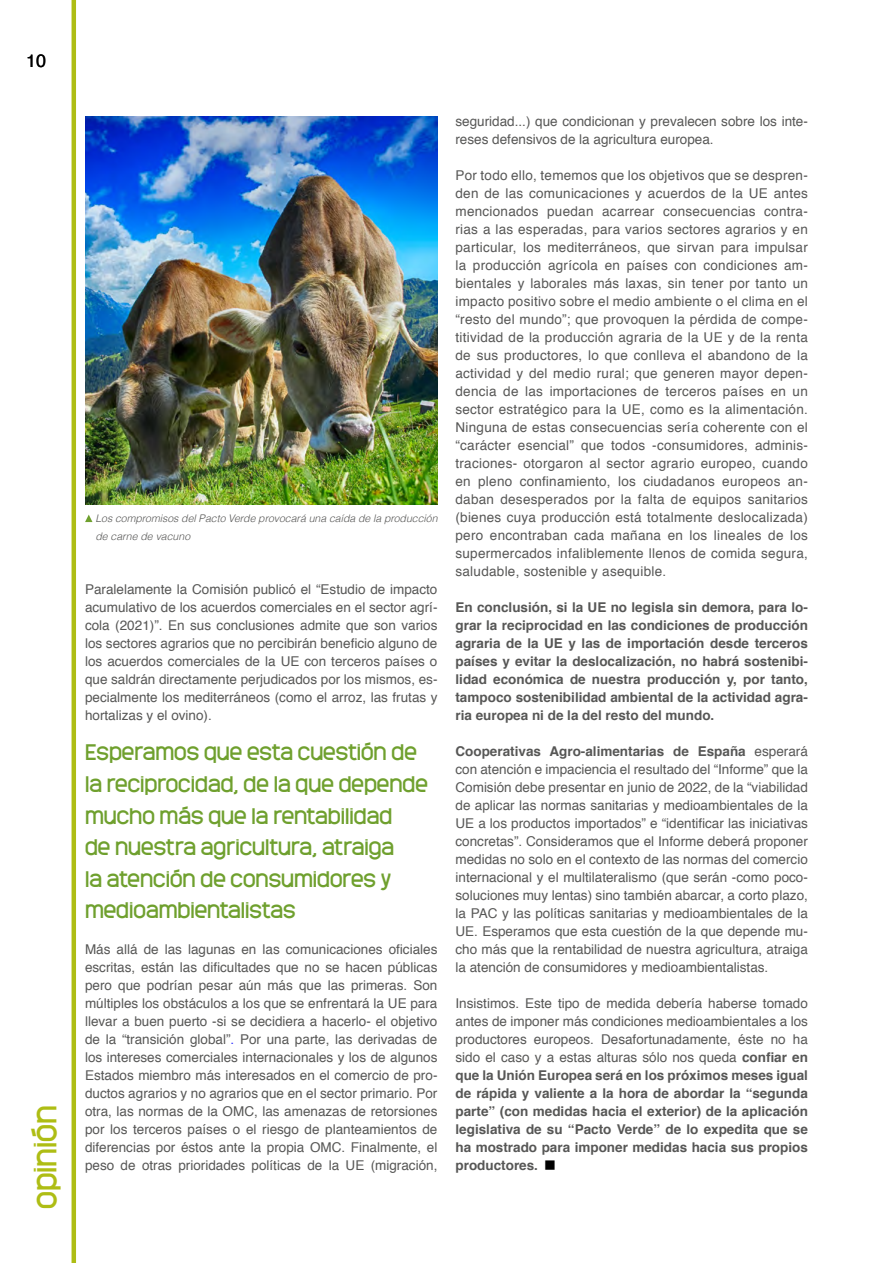
<style>
.page{position:relative;width:893px;height:1263px;background:#fff}
.page>*{position:absolute;margin:0;border:0;box-sizing:border-box;transform-origin:0 0}
.t1{font:30px "Monark";color:#aebd14}
.SUMARIO{font:21px/31.5px "Monark";color:#6fa02e}
.t2{font:18px "Helvetica";color:#000}
.TEXTO{font:13.5px/18px "Helvetica";color:#575756;text-align:justify}
.TEXTO-2{font:700 13.5px/18px "Helvetica";color:#575756;text-align:justify}
.TEXTO-3{font:italic 300 10.5px/18px "Helvetica";color:#575756}
.s1{color:#33f}
.s2{font-family:"Arial"}
.s3{font-weight:700}
.s4{font-weight:400}
</style>
<div class="page">
<hr style="left:72px;top:0;width:4px;height:1263px;background:#aebd14">
<img style="left:85px;top:117px;width:352px;height:387px">
<svg style="left:85px;top:515px;width:8px;height:7px"></svg>
<p class="t2" style="left:26px;top:46px;width:22px">10</p>
<p class="t1" style="left:24px;top:1209px;width:105px;rotate:-90deg">opinión</p>
<p class="TEXTO-3" style="left:95px;top:509px;width:344px">Los compromisos del Pacto Verde provocará una caída de la producción de carne de vacuno</p>
<p class="TEXTO" style="left:85px;top:581px;width:354px">Paralelamente la Comisión publicó el “Estudio de impacto acumulativo de los acuerdos comerciales en el sector agrí&shy;cola (2021)”. En sus conclusiones admite que son varios los sectores agrarios que no percibirán beneficio alguno de los acuerdos comerciales de la UE con terceros países o que saldrán directamente perjudicados por los mismos, es&shy;pecialmente los mediterráneos (como el arroz, las frutas y hortalizas y el ovino).</p>
<p class="SUMARIO" style="left:85px;top:736px;width:344px">Esperamos que esta cuestión de la reciprocidad, de la que depende mucho más que la rentabilidad<br>de nuestra agricultura, atraiga<br>la atención de consumidores y medioambientalistas</p>
<p class="TEXTO" style="left:85px;top:941px;width:354px">Más allá de las lagunas en las comunicaciones oficiales escritas, están las dificultades que no se hacen públicas pero que podrían pesar aún más que las primeras. Son múltiples los obstáculos a los que se enfrentará la UE para llevar a buen puerto -si se decidiera a hacerlo- el objetivo de la “transición global”<span class="s1">.</span> Por una parte, las derivadas de los intereses comerciales internacionales y los de algunos Estados miembro más interesados en el comercio de pro&shy;ductos agrarios y no agrarios que en el sector primario. Por otra, las normas de la OMC, las amenazas de retorsiones por los terceros países o el riesgo de planteamientos de diferencias por éstos ante la propia OMC. Finalmente, el peso de otras prioridades políticas de la UE (migración,</p>
<p class="TEXTO" style="left:455px;top:113px;width:354px">seguridad...) que condicionan y prevalecen sobre los inte&shy;reses defensivos de la agricultura europea.</p>
<p class="TEXTO" style="left:455px;top:167px;width:354px">Por todo ello, tememos que los objetivos que se despren&shy;den de las comunicaciones y acuerdos de la UE antes mencionados puedan acarrear consecuencias contra&shy;rias a las esperadas, para varios sectores agrarios y en particular, los mediterráneos, que sirvan para impulsar la producción agrícola en países con condiciones am&shy;bientales y laborales <span class="s2">más laxas</span>, sin tener por tanto un impacto positivo sobre el medio ambiente o el clima en el “resto del mundo”; que provoquen la pérdida de compe&shy;titividad de la producción agraria de la UE y de la renta de sus productores, lo que conlleva el abandono de la actividad y del medio rural; que generen mayor depen&shy;dencia de las importaciones de terceros países en un sector estratégico para la UE, como es la alimentación.<br>Ninguna de estas consecuencias sería coherente con el “carácter esencial” que todos -consumidores, adminis&shy;traciones- otorgaron al sector agrario europeo, cuando en pleno confinamiento, los ciudadanos europeos an&shy;daban desesperados por la falta de equipos sanitarios (bienes cuya producción está totalmente deslocalizada) pero encontraban cada mañana en los lineales de los supermercados infaliblemente llenos de comida segura, saludable, sostenible y asequible.</p>
<p class="TEXTO-2" style="left:455px;top:598px;width:354px">En conclusión, si la UE no legisla sin demora, para lo&shy;grar la reciprocidad en las condiciones de producción agraria de la UE y las de importación desde terceros países y evitar la deslocalización, no habrá sostenibi&shy;lidad económica de nuestra producción y, por tanto, tampoco sostenibilidad ambiental de la actividad agra&shy;ria europea ni de la del resto del mundo.</p>
<p class="TEXTO" style="left:455px;top:743px;width:354px"><span class="s3">Cooperativas Agro-alimentarias de España</span> esperará con atención e impaciencia el resultado del “Informe” que la Comisión debe presentar en junio de 2022, de la “viabilidad de aplicar las normas sanitarias y medioambientales de la UE a los productos importados” e “identificar las iniciativas concretas”. Consideramos que el Informe deberá proponer medidas no solo en el contexto de las normas del comercio internacional y el multilateralismo (que serán -como poco&shy;soluciones muy lentas) sino también abarcar, a corto plazo, la PAC y las políticas sanitarias y medioambientales de la UE. Esperamos que esta cuestión de la que depende mu&shy;cho más que la rentabilidad de nuestra agricultura, atraiga la atención de consumidores y medioambientalistas.</p>
<p class="TEXTO-2" style="left:455px;top:994px;width:354px"><span class="s4">Insistimos. Este tipo de medida debería haberse tomado antes de imponer más condiciones medioambientales a los productores europeos. Desafortunadamente, éste no ha sido el caso y a estas alturas sólo nos queda</span> confiar en que la Unión Europea será en los próximos meses igual de rápida y valiente a la hora de abordar la “segunda parte” (con medidas hacia el exterior) de la aplicación legislativa de su “Pacto Verde” de lo expedita que se ha mostrado para imponer medidas hacia sus propios productores.</p>
</div>
